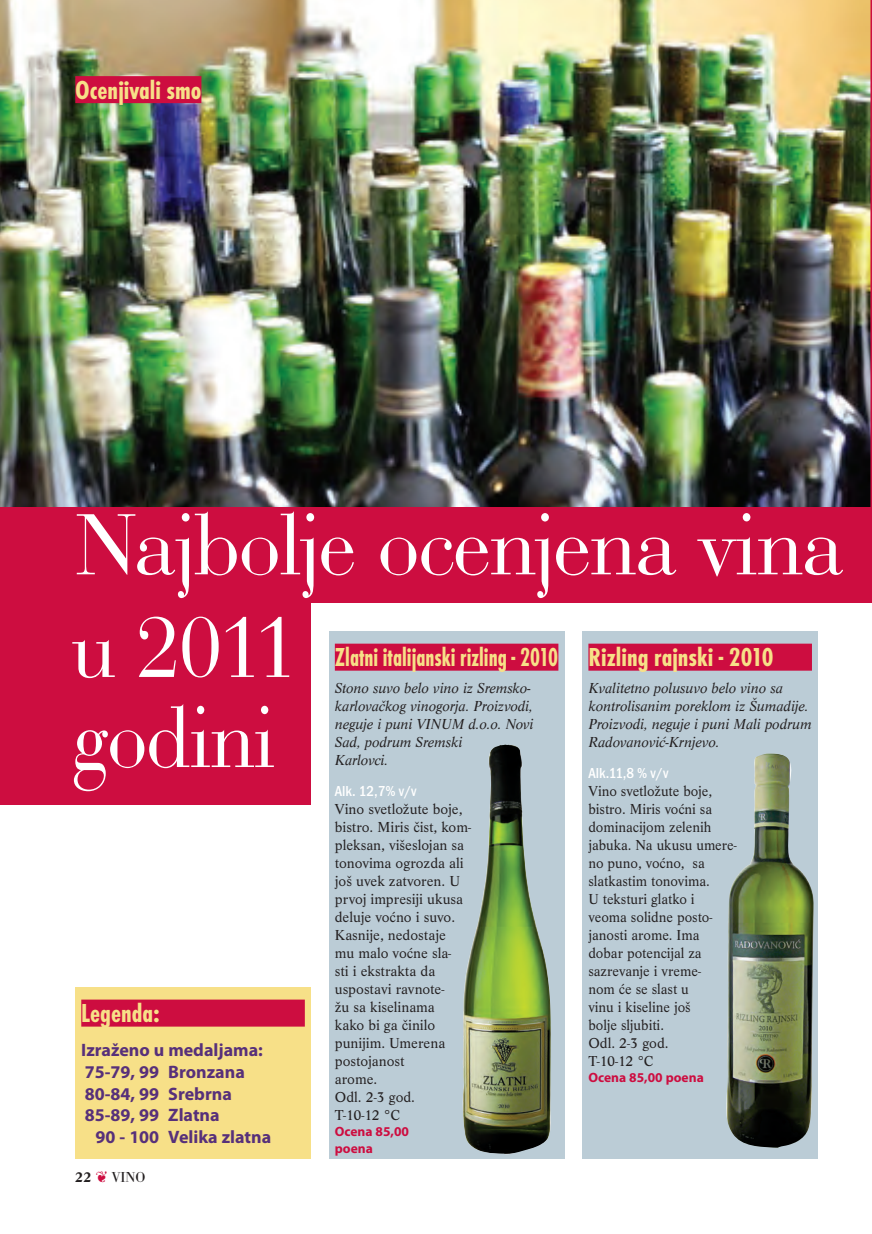
<style>
.page{position:relative;width:872px;height:1234px;background:#fff}
.page>*{position:absolute;margin:0;border:0;box-sizing:border-box;transform-origin:0 0}
.naslov48{font:90px "Bauer Bod DEE";color:#fff;scale:.92 1}
.naslov48-2{font:90px/90px "Bauer Bod DEE";color:#fff;scale:.88 1}
.vinoNaslov{font:700 condensed 27px "Futura TEE";color:#f7e088;scale:.85 1}
.vinoNaslov-2{font:700 condensed 27px "Futura TEE";color:#f7e088}
.rubrika{font:700 condensed 27px "Futura TEE";color:#f7e088}
._10_OCENA{font:700 18px "Myriad Pro";color:#57307a}
.t1{font:15px/18px "Life TEE";color:#231f20}
.t2{font:italic 15px/18px "Life TEE";color:#231f20}
.alc{font:500 condensed 15px "Franklin Got Itc TEE";color:#fff}
.t3{font:15px "Bodoni Ant TEE";color:#231f20}
._10_OCENA-2{font:700 13.5px/16.2px "Myriad Pro";color:#cd0d40}
.s1{font-family:"Life TEE";font-weight:700}
.s2{color:#cd0d40}
</style>
<div class="page">
<img style="left:0;top:0;width:872px;height:507px">
<div style="left:75px;top:76px;width:126px;height:27px;background:#cd0d40"></div>
<div style="left:329px;top:630px;width:235px;height:528px;background:#bbccd6"></div>
<div style="left:335px;top:643px;width:223px;height:27px;background:#cd0d40"></div>
<div style="left:582px;top:630px;width:236px;height:528px;background:#bbccd6"></div>
<div style="left:588px;top:643px;width:224px;height:27px;background:#cd0d40"></div>
<img style="left:462px;top:744px;width:89px;height:410px">
<img style="left:726px;top:753px;width:88px;height:394px">
<div style="left:0;top:507px;width:872px;height:95px;background:#cd0d40"></div>
<div style="left:75px;top:986px;width:236px;height:172px;background:#f7e088"></div>
<div style="left:81px;top:999px;width:224px;height:27px;background:#cd0d40"></div>
<div style="left:0;top:602px;width:311px;height:202px;background:#cd0d40"></div>
<p class="rubrika" style="left:75px;top:74px;width:128px">Ocenjivali smo</p>
<p class="naslov48" style="left:76px;top:492px;width:835px">Najbolje ocenjena vina</p>
<p class="naslov48-2" style="left:72px;top:603px;width:256px">u 2011 godini</p>
<p class="vinoNaslov-2" style="left:81px;top:997px;width:80px">Legenda:</p>
<p class="_10_OCENA" style="left:81px;top:1038px;width:183px">Izraženo u medaljama:</p>
<p class="_10_OCENA" style="left:85px;top:1059px;width:161px">75-79, 99 Bronzana</p>
<p class="_10_OCENA" style="left:85px;top:1081px;width:148px">80-84, 99 Srebrna</p>
<p class="_10_OCENA" style="left:85px;top:1102px;width:136px">85-89, 99 Zlatna</p>
<p class="_10_OCENA" style="left:96px;top:1124px;width:177px">90 - 100 Velika zlatna</p>
<p class="t3" style="left:75px;top:1169px;width:72px"><span class="s1">22</span> <span class="s2">❦</span> VINO</p>
<p class="vinoNaslov" style="left:335px;top:641px;width:264px">Zlatni italijanski rizling - 2010</p>
<p class="t2" style="left:335px;top:679px;width:200px">Stono suvo belo vino iz Sremsko&shy;karlovačkog vinogorja. Proizvodi, neguje i puni VINUM d.o.o. Novi<br>Sad, podrum Sremski<br>Karlovci.</p>
<p class="alc" style="left:335px;top:782px;width:83px">Alk. 12,7% v/v</p>
<p class="t1" style="left:335px;top:799px;width:138px">Vino svetložute boje, bistro. Miris čist, kom&shy;pleksan, višeslojan sa tonovima ogrozda ali još uvek zatvoren. U prvoj impresiji ukusa deluje voćno i suvo.<br>Kasnije, nedostaje<br>mu malo voćne sla-<br>sti i ekstrakta da uspostavi ravnote-<br>žu sa kiselinama<br>kako bi ga činilo punijim. Umerena postojanost<br>arome.</p>
<p class="t1" style="left:335px;top:1087px;width:82px">Odl. 2-3 god.</p>
<p class="t1" style="left:335px;top:1105px;width:67px">T-10-12 °C</p>
<p class="_10_OCENA-2" style="left:335px;top:1122px;width:76px">Ocena 85,00 poena</p>
<p class="vinoNaslov-2" style="left:588px;top:641px;width:187px">Rizling rajnski - 2010</p>
<p class="t2" style="left:588px;top:679px;width:225px">Kvalitetno polusuvo belo vino sa kontrolisanim poreklom iz Šumadije.<br>Proizvodi, neguje i puni Mali podrum<br>Radovanović-Krnjevo.</p>
<p class="alc" style="left:588px;top:764px;width:82px">Alk.11,8 % v/v</p>
<p class="t1" style="left:588px;top:781px;width:150px">Vino svetložute boje, bistro. Miris voćni sa dominacijom zelenih jabuka. Na ukusu umere&shy;no puno, voćno, sa slatkastim tonovima.<br>U teksturi glatko i veoma solidne posto&shy;janosti arome. Ima dobar potencijal za sazrevanje i vreme-<br>nom će se slast u<br>vinu i kiseline još<br>bolje sljubiti.</p>
<p class="t1" style="left:588px;top:1033px;width:82px">Odl. 2-3 god.</p>
<p class="t1" style="left:588px;top:1051px;width:67px">T-10-12 °C</p>
<p class="_10_OCENA-2" style="left:588px;top:1068px;width:117px">Ocena 85,00 poena</p>
</div>
